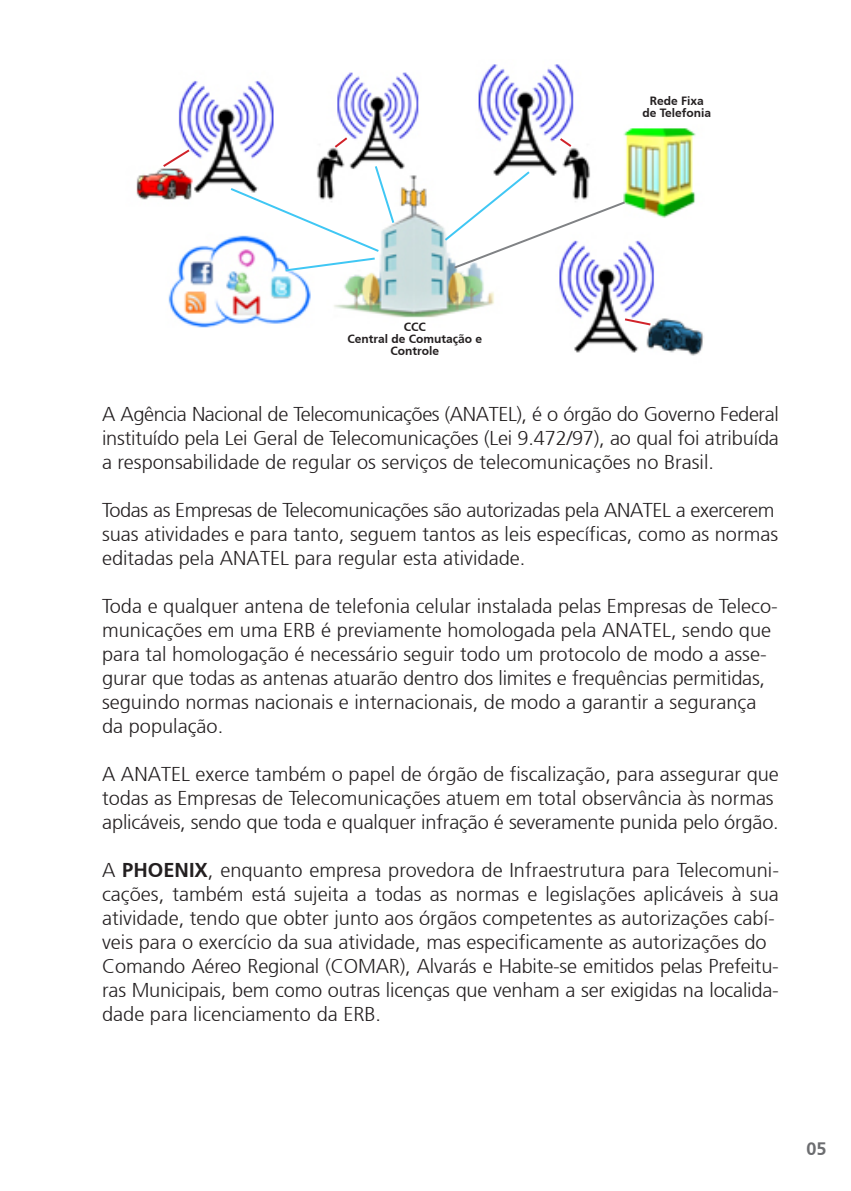
<style>
.page{position:relative;width:851px;height:1191px;background:#fff}
.page>*{position:absolute;margin:0;border:0;box-sizing:border-box;transform-origin:0 0}
.t1{font:300 20px/24px "Frutiger 45";color:#231f20}
.t2{font:700 18px "Frutiger 65";color:#6c6d70}
.t3{font:700 12px/12px "Frutiger 65";color:#231f20;text-align:center}
.s1{font-family:"Frutiger 65";font-weight:700}
</style>
<div class="page">
<img style="left:136px;top:64px;width:568px;height:292px">
<svg style="left:442px;top:169px;width:185px;height:101px"></svg>
<svg style="left:228px;top:164px;width:168px;height:109px"></svg>
<svg style="left:622px;top:317px;width:30px;height:10px"></svg>
<svg style="left:557px;top:136px;width:16px;height:13px"></svg>
<svg style="left:332px;top:135px;width:17px;height:15px"></svg>
<svg style="left:161px;top:148px;width:31px;height:21px"></svg>
<p class="t3" style="left:642px;top:94px;width:70px">Rede Fixa de Telefonia</p>
<p class="t3" style="left:347px;top:320px;width:136px">CCC<br>Central de Comutação e<br>Controle</p>
<p class="t1" style="left:102px;top:402px;width:678px;text-align:justify">A Agência Nacional de Telecomunicações (ANATEL), é o órgão do Governo Federal instituído pela Lei Geral de Telecomunicações (Lei 9.472/97), ao qual foi atribuída a responsabilidade de regular os serviços de telecomunicações no Brasil.</p>
<p class="t1" style="left:102px;top:498px;width:677px">Todas as Empresas de Telecomunicações são autorizadas pela ANATEL a exercerem suas atividades e para tanto, seguem tantos as leis específicas, como as normas editadas pela ANATEL para regular esta atividade.</p>
<p class="t1" style="left:102px;top:594px;width:677px">Toda e qualquer antena de telefonia celular instalada pelas Empresas de Teleco&shy;municações em uma ERB é previamente homologada pela ANATEL, sendo que para tal homologação é necessário seguir todo um protocolo de modo a asse&shy;gurar que todas as antenas atuarão dentro dos limites e frequências permitidas, seguindo normas nacionais e internacionais, de modo a garantir a segurança da população.</p>
<p class="t1" style="left:102px;top:762px;width:678px">A ANATEL exerce também o papel de órgão de fiscalização, para assegurar que todas as Empresas de Telecomunicações atuem em total observância às normas aplicáveis, sendo que toda e qualquer infração é severamente punida pelo órgão.</p>
<p class="t1" style="left:102px;top:858px;width:678px">A <span class="s1">PHOENIX</span>, enquanto empresa provedora de Infraestrutura para Telecomuni&shy;cações, também está sujeita a todas as normas e legislações aplicáveis à sua atividade, tendo que obter junto aos órgãos competentes as autorizações cabí&shy;veis para o exercício da sua atividade, mas especificamente as autorizações do Comando Aéreo Regional (COMAR), Alvarás e Habite-se emitidos pelas Prefeitu&shy;ras Municipais, bem como outras licenças que venham a ser exigidas na localida&shy;dade para licenciamento da ERB.</p>
<p class="t2" style="left:806px;top:1138px;width:22px">05</p>
</div>
